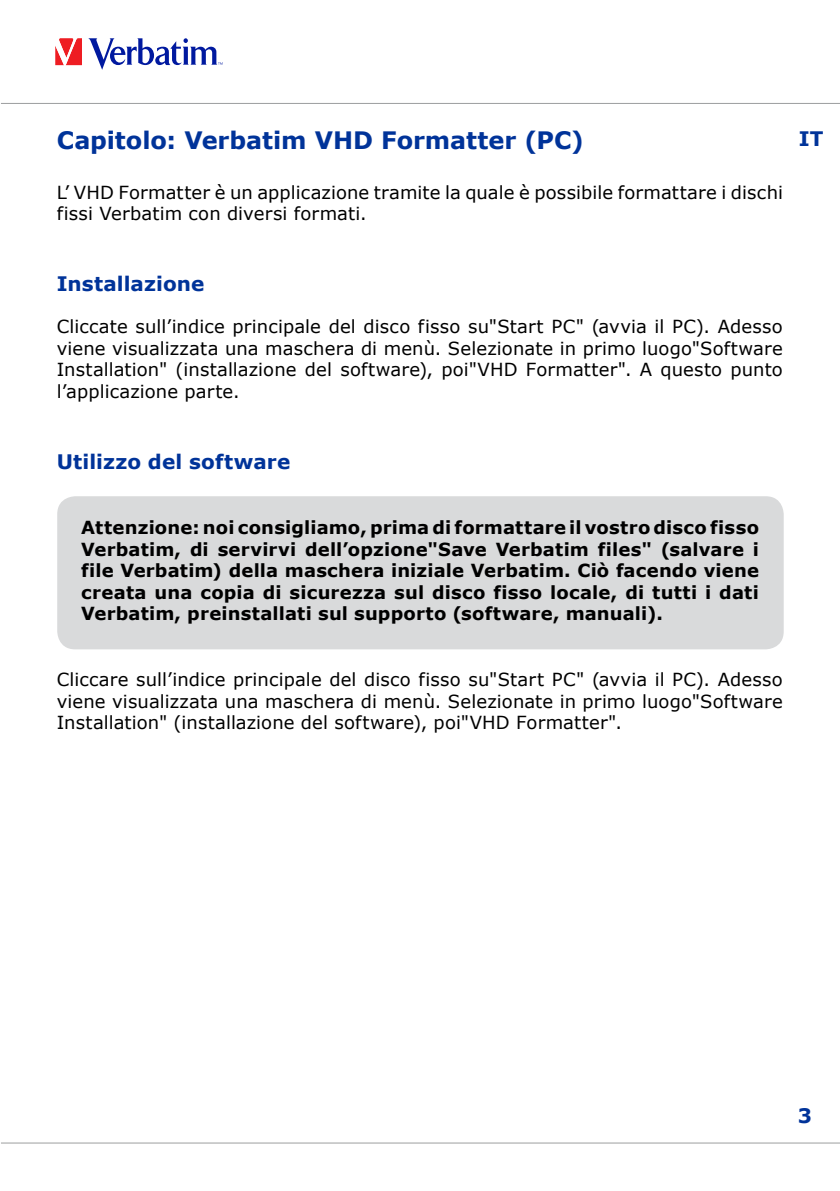
<style>
.page{position:relative;width:840px;height:1191px;background:#fff}
.page>*{position:absolute;margin:0;border:0;box-sizing:border-box;transform-origin:0 0}
.t1{font:700 24px "Verdana";letter-spacing:-.005em;color:#039}
.t2{font:700 20px "Verdana";letter-spacing:.005em;color:#039}
.t3{font:18px/21.6px "Verdana";letter-spacing:.005em;color:#000;text-align:justify}
.t4{font:700 18px/21.6px "Verdana";letter-spacing:.01em;color:#000;text-align:justify}
</style>
<div class="page">
<hr style="left:1px;top:1142px;width:838px;height:1px;background:#9c9e9f">
<hr style="left:1px;top:103px;width:838px;height:1px;background:#9c9e9f">
<div style="left:57px;top:496px;width:726px;height:153px;background:#d9dadb;border-radius:18px"></div>
<svg style="left:55px;top:38px;width:27px;height:27px"></svg>
<svg style="left:88px;top:38px;width:134px;height:32px"></svg>
<h1 class="t1" style="left:57px;top:124px;width:528px">Capitolo: Verbatim VHD Formatter (PC)</h1>
<p class="t2" style="left:798px;top:126px;width:26px">IT</p>
<p class="t3" style="left:57px;top:182px;width:727px">L’ VHD Formatter è un applicazione tramite la quale è possibile formattare i dischi fissi Verbatim con diversi formati.</p>
<p class="t2" style="left:57px;top:271px;width:149px">Installazione</p>
<p class="t3" style="left:57px;top:316px;width:727px">Cliccate sull’indice principale del disco fisso su"Start PC" (avvia il PC). Adesso viene visualizzata una maschera di menù. Selezionate in primo luogo"Software Installation" (installazione del software), poi"VHD Formatter". A questo punto l’applicazione parte.</p>
<p class="t2" style="left:57px;top:448px;width:235px">Utilizzo del software</p>
<p class="t4" style="left:81px;top:517px;width:679px">Attenzione: noi consigliamo, prima di formattare il vostro disco fisso Verbatim, di servirvi dell’opzione"Save Verbatim files" (salvare i file Verbatim) della maschera iniziale Verbatim. Ciò facendo viene creata una copia di sicurezza sul disco fisso locale, di tutti i dati Verbatim, preinstallati sul supporto (software, manuali).</p>
<p class="t3" style="left:57px;top:669px;width:727px">Cliccare sull’indice principale del disco fisso su"Start PC" (avvia il PC). Adesso viene visualizzata una maschera di menù. Selezionate in primo luogo"Software Installation" (installazione del software), poi"VHD Formatter".</p>
<p class="t2" style="left:797px;top:1102px;width:16px">3</p>
</div>
